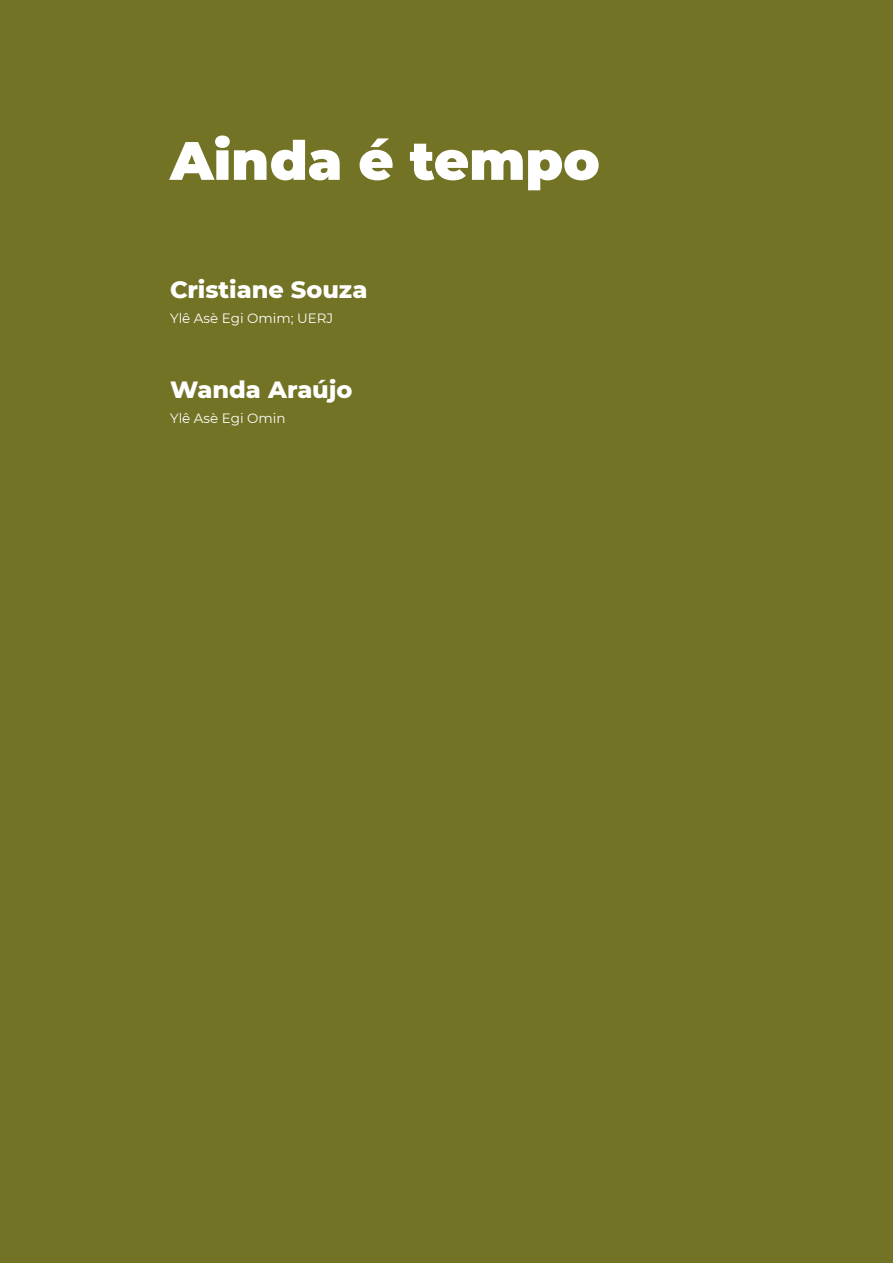
<style>
.page{position:relative;width:893px;height:1263px;background:#727324}
.page>*{position:absolute;margin:0;border:0;box-sizing:border-box;transform-origin:0 0}
.EPSUL_Título_1{font:900 54px "Montserrat";color:#fff}
.Autor{font:800 24px "Montserrat";letter-spacing:-.005em;color:#fff}
.Coautor_a{font:800 24px "Montserrat";letter-spacing:-.005em;color:#fff}
.Institución{font:13.5px "Montserrat";color:#fff}
</style>
<div class="page">
<p class="EPSUL_Título_1" style="left:170px;top:120px;width:431px">Ainda é tempo</p>
<p class="Autor" style="left:170px;top:272px;width:199px">Cristiane Souza</p>
<p class="Institución" style="left:170px;top:308px;width:165px">Ylê Asè Egi Omim; UERJ</p>
<p class="Coautor_a" style="left:170px;top:372px;width:184px">Wanda Araújo</p>
<p class="Institución" style="left:170px;top:409px;width:117px">Ylê Asè Egi Omin</p>
</div>
